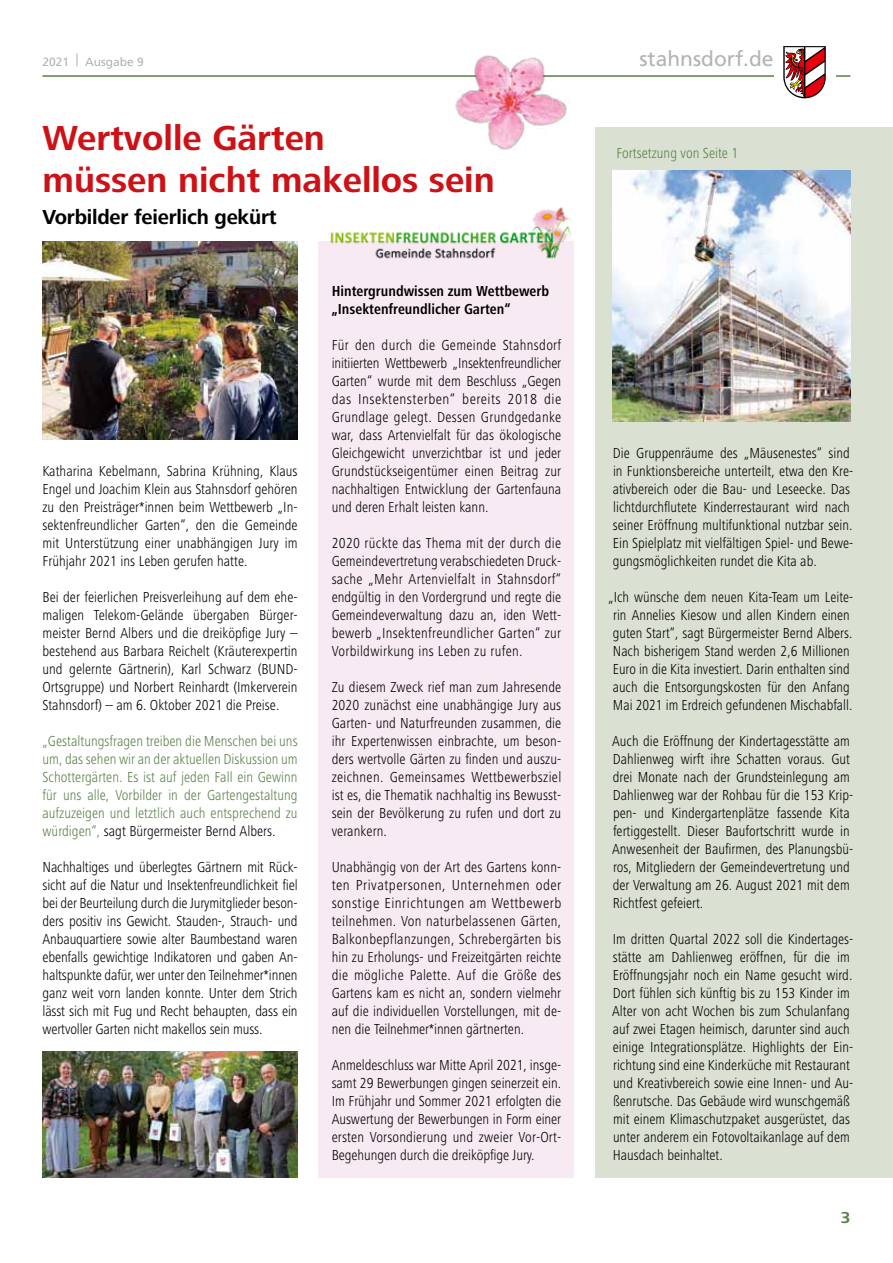
<style>
.page{position:relative;width:893px;height:1263px;background:#fff}
.page>*{position:absolute;margin:0;border:0;box-sizing:border-box;transform-origin:0 0}
.t1{font:700 36px/42px "Frutiger Next LT";color:#cc1216}
.t2{font:700 21px "Frutiger Next LT";letter-spacing:-.01em;color:#000}
.t3{font:21px "Frutiger";color:#b1b4b4}
.t4{font:700 16.5px "Frutiger Next LT";color:#588046}
.t5{font:300 condensed 15px/18px "Frutiger Next LT";color:#000;text-align:justify}
.t6{font:300 condensed 15px/18px "Frutiger Next LT";color:#588046;text-align:justify}
.t7{font:700 condensed 15px/18px "Frutiger Next LT";color:#000}
.t8{font:12px "Frutiger";color:#b1b4b4}
.s1{font-size:16.8px}
.s2{color:#000}
</style>
<div class="page">
<hr style="left:43px;top:75px;width:807px;height:2px;background:#588046">
<div style="left:774px;top:71px;width:62px;height:10px;background:#fff"></div>
<svg style="left:783px;top:46px;width:43px;height:52px"></svg>
<div style="left:595px;top:128px;width:298px;height:1050px;background:#dae1d2"></div>
<div style="left:319px;top:242px;width:255px;height:936px;background:#f8eaf3"></div>
<img style="left:43px;top:1052px;width:255px;height:126px">
<img style="left:43px;top:242px;width:255px;height:198px">
<div style="left:322px;top:200px;width:256px;height:65px;background:linear-gradient(to bottom,#fff,#f8e9f2)"></div>
<img style="left:329px;top:205px;width:249px;height:57px">
<img style="left:612px;top:170px;width:238px;height:252px">
<img style="left:449px;top:55px;width:125px;height:95px">
<p class="t8" style="left:43px;top:55px;width:103px">2021 <span class="s1">|</span> Ausgabe 9</p>
<h1 class="t1" style="left:43px;top:117px;width:454px">Wertvolle Gärten<br>müssen nicht makellos sein</h1>
<h2 class="t2" style="left:42px;top:205px;width:236px">Vorbilder feierlich gekürt</h2>
<p class="t5" style="left:43px;top:462px;width:257px">Katharina Kebelmann, Sabrina Krühning, Klaus Engel und Joachim Klein aus Stahnsdorf gehören zu den Preisträger*innen beim Wettbewerb „In&shy;sektenfreundlicher Garten“, den die Gemeinde mit Unterstützung einer unabhängigen Jury im Frühjahr 2021 ins Leben gerufen hatte.</p>
<p class="t5" style="left:43px;top:588px;width:257px">Bei der feierlichen Preisverleihung auf dem ehe&shy;maligen Telekom-Gelände übergaben Bürger&shy;meister Bernd Albers und die dreiköpfige Jury – bestehend aus Barbara Reichelt (Kräuterexpertin und gelernte Gärtnerin), Karl Schwarz (BUND-Ortsgruppe) und Norbert Reinhardt (Imkerverein Stahnsdorf) – am 6. Oktober 2021 die Preise.</p>
<p class="t6" style="left:43px;top:732px;width:257px">„Gestaltungsfragen treiben die Menschen bei uns um, das sehen wir an der aktuellen Diskussion um Schottergärten. Es ist auf jeden Fall ein Gewinn für uns alle, Vorbilder in der Gartengestaltung aufzuzeigen und letztlich auch entsprechend zu würdigen“, <span class="s2">sagt Bürgermeister Bernd Albers.</span></p>
<p class="t5" style="left:43px;top:858px;width:257px">Nachhaltiges und überlegtes Gärtnern mit Rück&shy;sicht auf die Natur und Insektenfreundlichkeit fiel bei der Beurteilung durch die Jurymitglieder beson&shy;ders positiv ins Gewicht. Stauden-, Strauch- und Anbauquartiere sowie alter Baumbestand waren ebenfalls gewichtige Indikatoren und gaben An&shy;haltspunkte dafür, wer unter den Teilnehmer*innen ganz weit vorn landen konnte. Unter dem Strich lässt sich mit Fug und Recht behaupten, dass ein wertvoller Garten nicht makellos sein muss.</p>
<p class="t7" style="left:332px;top:282px;width:219px">Hintergrundwissen zum Wettbewerb „Insektenfreundlicher Garten“</p>
<p class="t5" style="left:332px;top:336px;width:231px">Für den durch die Gemeinde Stahnsdorf initiierten Wettbewerb „Insektenfreundlicher Garten“ wurde mit dem Beschluss „Gegen das Insektensterben“ bereits 2018 die Grundlage gelegt. Dessen Grundgedanke war, dass Artenvielfalt für das ökologische Gleichgewicht unverzichtbar ist und jeder Grundstückseigentümer einen Beitrag zur nachhaltigen Entwicklung der Gartenfauna und deren Erhalt leisten kann.</p>
<p class="t5" style="left:332px;top:534px;width:231px">2020 rückte das Thema mit der durch die Gemeindevertretung verabschiedeten Druck&shy;sache „Mehr Artenvielfalt in Stahnsdorf“ endgültig in den Vordergrund und regte die Gemeindeverwaltung dazu an, iden Wett&shy;bewerb „Insektenfreundlicher Garten“ zur Vorbildwirkung ins Leben zu rufen.</p>
<p class="t5" style="left:332px;top:678px;width:231px">Zu diesem Zweck rief man zum Jahresende 2020 zunächst eine unabhängige Jury aus Garten- und Naturfreunden zusammen, die ihr Expertenwissen einbrachte, um beson&shy;ders wertvolle Gärten zu finden und auszu&shy;zeichnen. Gemeinsames Wettbewerbsziel ist es, die Thematik nachhaltig ins Bewusst&shy;sein der Bevölkerung zu rufen und dort zu verankern.</p>
<p class="t5" style="left:332px;top:858px;width:231px">Unabhängig von der Art des Gartens konn&shy;ten Privatpersonen, Unternehmen oder sonstige Einrichtungen am Wettbewerb teilnehmen. Von naturbelassenen Gärten, Balkonbepflanzungen, Schrebergärten bis hin zu Erholungs- und Freizeitgärten reichte die mögliche Palette. Auf die Größe des Gartens kam es nicht an, sondern vielmehr auf die individuellen Vorstellungen, mit de&shy;nen die Teilnehmer*innen gärtnerten.</p>
<p class="t5" style="left:332px;top:1056px;width:231px">Anmeldeschluss war Mitte April 2021, insge&shy;samt 29 Bewerbungen gingen seinerzeit ein.<br>Im Frühjahr und Sommer 2021 erfolgten die Auswertung der Bewerbungen in Form einer ersten Vorsondierung und zweier Vor-Ort-Begehungen durch die dreiköpfige Jury.</p>
<h2 class="t3" style="left:639px;top:46px;width:136px">stahnsdorf.de</h2>
<p class="t6" style="left:617px;top:144px;width:123px">Fortsetzung von Seite 1</p>
<p class="t5" style="left:613px;top:444px;width:242px;text-align:left">Die Gruppenräume des „Mäusenestes“ sind in Funktionsbereiche unterteilt, etwa den Kre&shy;ativbereich oder die Bau- und Leseecke. Das lichtdurchflutete Kinderrestaurant wird nach seiner Eröffnung multifunktional nutzbar sein.<br>Ein Spielplatz mit vielfältigen Spiel- und Bewe&shy;gungsmöglichkeiten rundet die Kita ab.</p>
<p class="t5" style="left:608px;top:588px;width:246px;text-align:left">„Ich wünsche dem neuen Kita-Team um Leite&shy;rin Annelies Kiesow und allen Kindern einen guten Start“, sagt Bürgermeister Bernd Albers.<br>Nach bisherigem Stand werden 2,6 Millionen Euro in die Kita investiert. Darin enthalten sind auch die Entsorgungskosten für den Anfang Mai 2021 im Erdreich gefundenen Mischabfall.</p>
<p class="t5" style="left:612px;top:732px;width:242px;text-align:left">Auch die Eröffnung der Kindertagesstätte am Dahlienweg wirft ihre Schatten voraus. Gut drei Monate nach der Grundsteinlegung am Dahlienweg war der Rohbau für die 153 Krip&shy;pen- und Kindergartenplätze fassende Kita fertiggestellt. Dieser Baufortschritt wurde in Anwesenheit der Baufirmen, des Planungsbü&shy;ros, Mitgliedern der Gemeindevertretung und der Verwaltung am 26. August 2021 mit dem Richtfest gefeiert.</p>
<p class="t5" style="left:612px;top:930px;width:242px;text-align:left">Im dritten Quartal 2022 soll die Kindertages&shy;stätte am Dahlienweg eröffnen, für die im Eröffnungsjahr noch ein Name gesucht wird.<br>Dort fühlen sich künftig bis zu 153 Kinder im Alter von acht Wochen bis zum Schulanfang auf zwei Etagen heimisch, darunter sind auch einige Integrationsplätze. Highlights der Ein&shy;richtung sind eine Kinderküche mit Restaurant und Kreativbereich sowie eine Innen- und Au&shy;ßenrutsche. Das Gebäude wird wunschgemäß mit einem Klimaschutzpaket ausgerüstet, das unter anderem ein Fotovoltaikanlage auf dem Hausdach beinhaltet.</p>
<p class="t4" style="left:841px;top:1208px;width:11px">3</p>
</div>
